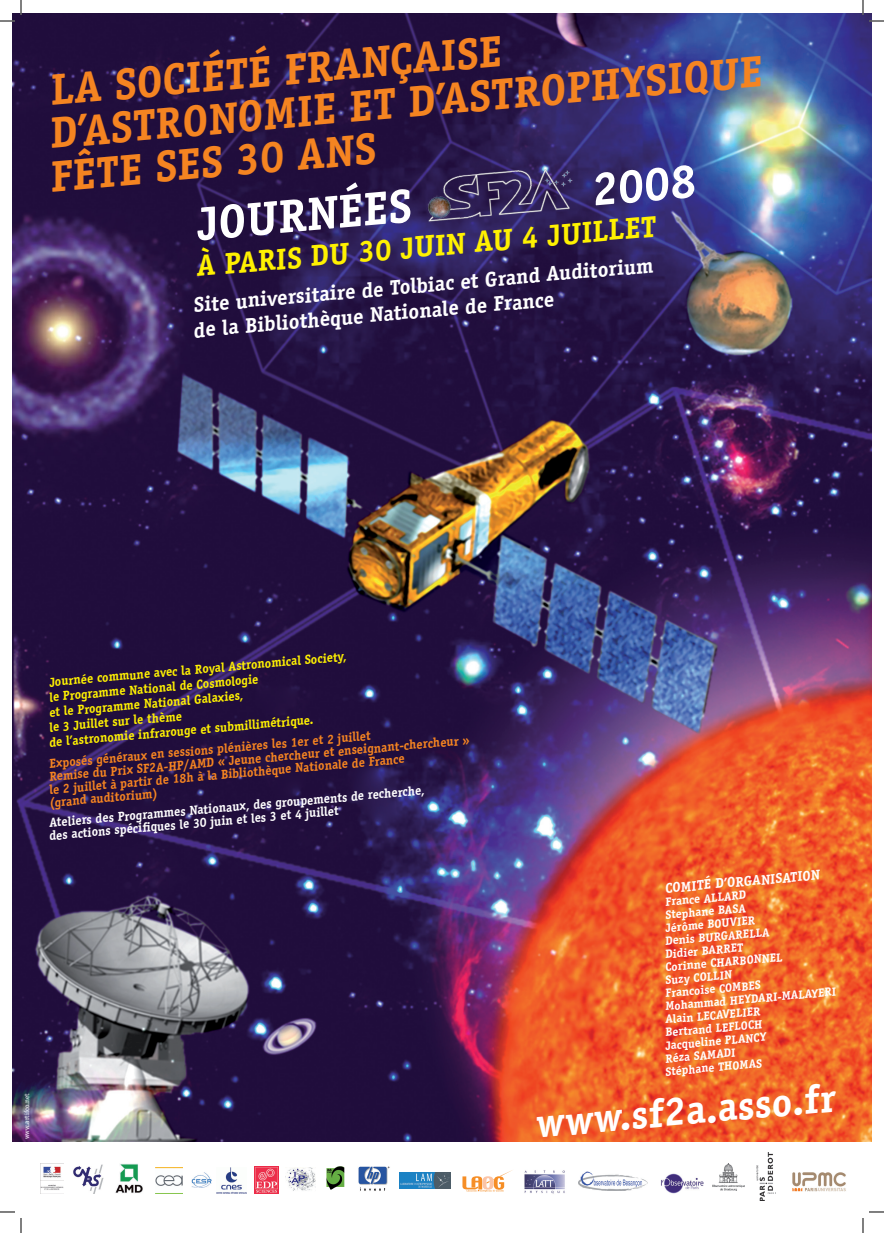
<style>
.page{position:relative;width:884px;height:1233px;background:#fff}
.page>*{position:absolute;margin:0;border:0;box-sizing:border-box;transform-origin:0 0}
.t1{font:700 47px "Officina Serif";color:#fff}
.t2{font:700 44px "Officina Serif";color:#f58421}
.t3{font:700 40px "Officina Serif";color:#fff}
.t4{font:700 30px "Officina Serif";color:#fff101}
.t5{font:700 21px "Officina Serif";color:#fff}
.t6{font:700 14px "Officina Serif";color:#fff}
.t7{font:700 13px "Officina Serif";color:#f58421;scale:.96 1}
.t8{font:700 13px "Officina Serif";color:#fff101;scale:.96 1}
.t9{font:700 13px "Officina Serif";color:#fff;scale:.96 1}
.t10{font:700 12px "Officina Serif";color:#fff}
.t11{font:7px "Officina Serif";color:#fff}
</style>
<div class="page">
<img style="left:13px;top:14px;width:858px;height:1128px">
<img style="left:579px;top:1171px;width:68px;height:19px">
<img style="left:326px;top:1166px;width:19px;height:23px">
<img style="left:399px;top:1172px;width:51px;height:16px">
<img style="left:41px;top:1166px;width:23px;height:24px">
<img style="left:524px;top:1170px;width:41px;height:24px">
<img style="left:712px;top:1163px;width:32px;height:27px">
<img style="left:73px;top:1164px;width:30px;height:29px">
<img style="left:216px;top:1167px;width:31px;height:26px">
<img style="left:286px;top:1167px;width:29px;height:24px">
<img style="left:115px;top:1163px;width:28px;height:30px">
<img style="left:792px;top:1172px;width:54px;height:20px">
<img style="left:756px;top:1152px;width:20px;height:48px">
<img style="left:255px;top:1166px;width:23px;height:27px">
<img style="left:358px;top:1166px;width:32px;height:25px">
<img style="left:156px;top:1167px;width:26px;height:19px">
<img style="left:192px;top:1172px;width:20px;height:16px">
<svg style="left:462px;top:1170px;width:50px;height:22px"></svg>
<img style="left:661px;top:1173px;width:43px;height:21px">
<svg style="left:0;top:1211px;width:15px;height:1px"></svg>
<svg style="left:869px;top:1211px;width:15px;height:1px"></svg>
<svg style="left:0;top:0;width:22px;height:22px"></svg>
<svg style="left:20px;top:1218px;width:2px;height:15px"></svg>
<svg style="left:862px;top:0;width:22px;height:22px"></svg>
<svg style="left:862px;top:1218px;width:2px;height:15px"></svg>
<svg style="left:777px;top:952px;width:5px;height:9px"></svg>
<svg style="left:757px;top:1058px;width:5px;height:9px"></svg>
<p class="t2" style="left:47px;top:63px;width:455px;rotate:-5deg">La Société Française</p>
<p class="t2" style="left:47px;top:106px;width:716px;rotate:-5deg">d’As tronomie et d’As trophysique</p>
<p class="t2" style="left:47px;top:149px;width:325px;rotate:-5deg">fête ses 30 ans</p>
<p class="t1" style="left:588px;top:160px;width:106px;rotate:-5deg">2008</p>
<p class="t4" style="left:194px;top:248px;width:463px;rotate:-5deg">à Paris du 30 j uin au 4 j uill et</p>
<p class="t1" style="left:193px;top:195px;width:214px;rotate:-5deg">Journées</p>
<p class="t5" style="left:192px;top:292px;width:461px;rotate:-5deg">Site universitaire de Tolbiac et Grand Auditorium</p>
<p class="t5" style="left:192px;top:317px;width:364px;rotate:-5deg">de la Bibliothèque Nationale de France</p>
<p class="t8" style="left:48px;top:674px;width:313px;rotate:-5deg">Journée commune avec la Royal Astronomical Society,</p>
<p class="t8" style="left:48px;top:689px;width:221px;rotate:-5deg">le Programme National de Cosmologie</p>
<p class="t8" style="left:48px;top:704px;width:204px;rotate:-5deg">et le Programme National Galaxies,</p>
<p class="t8" style="left:48px;top:719px;width:141px;rotate:-5deg">le 3 Juillet sur le thème</p>
<p class="t8" style="left:48px;top:734px;width:278px;rotate:-5deg">de l’astronomie infrarouge et submillimétrique.</p>
<p class="t7" style="left:48px;top:755px;width:340px;rotate:-5deg">Exposés généraux en sessions plénières les 1er et 2 juillet</p>
<p class="t7" style="left:217px;top:753px;width:265px;rotate:-5deg">« Jeune chercheur et enseignant-chercheur »</p>
<p class="t7" style="left:48px;top:781px;width:374px;rotate:-5deg">le 2 juillet à partir de 18h à la Bibliothèque Nationale de France</p>
<p class="t7" style="left:48px;top:768px;width:158px;rotate:-5deg">Remise du Prix SF2A-HP /AMD</p>
<p class="t9" style="left:48px;top:814px;width:394px;rotate:-5deg">Ateliers des Programmes Nationaux, des groupements de recherche,</p>
<p class="t7" style="left:48px;top:794px;width:115px;rotate:-5deg">(grand auditorium)</p>
<p class="t9" style="left:48px;top:827px;width:306px;rotate:-5deg">des actions spécifi ques le 30 juin et les 3 et 4 juillet</p>
<p class="t11" style="left:23px;top:1139px;width:48px;rotate:-90deg">www.artifco.net</p>
<p class="t6" style="left:664px;top:879px;width:157px;rotate:-5deg">Comité d’organisation</p>
<p class="t10" style="left:664px;top:894px;width:68px;rotate:-5deg">France ALLARD</p>
<p class="t10" style="left:664px;top:907px;width:82px;rotate:-5deg">Stephane BASA</p>
<p class="t10" style="left:664px;top:920px;width:92px;rotate:-5deg">Jérôme Bouvier</p>
<p class="t10" style="left:664px;top:933px;width:106px;rotate:-5deg">Denis BUR GARE LLA</p>
<p class="t10" style="left:664px;top:946px;width:52px;rotate:-5deg">Didier BARRET</p>
<p class="t10" style="left:664px;top:959px;width:55px;rotate:-5deg">Corinne CHAR</p>
<p class="t10" style="left:739px;top:953px;width:17px;rotate:-5deg">BONNE</p>
<p class="t10" style="left:664px;top:972px;width:64px;rotate:-5deg">Suzy CO LLIN</p>
<p class="t10" style="left:664px;top:985px;width:97px;rotate:-5deg">Francoise COM BES</p>
<p class="t10" style="left:664px;top:998px;width:74px;rotate:-5deg">Mohammad HEYDARI</p>
<p class="t10" style="left:776px;top:989px;width:37px;rotate:-5deg">-MA LAYERI</p>
<p class="t10" style="left:664px;top:1012px;width:47px;rotate:-5deg">Alain LECAVE</p>
<p class="t10" style="left:735px;top:1005px;width:15px;rotate:-5deg">LIER</p>
<p class="t10" style="left:664px;top:1025px;width:99px;rotate:-5deg">Bertrand Lefl och</p>
<p class="t10" style="left:664px;top:1038px;width:82px;rotate:-5deg">Jacqueline PLANCY</p>
<p class="t10" style="left:664px;top:1051px;width:45px;rotate:-5deg">Réza SAMADI</p>
<p class="t10" style="left:664px;top:1064px;width:64px;rotate:-5deg">Stéphane THOMA</p>
<p class="t3" style="left:533px;top:1099px;width:310px;rotate:-5deg">www.sf2a.asso.fr</p>
</div>
